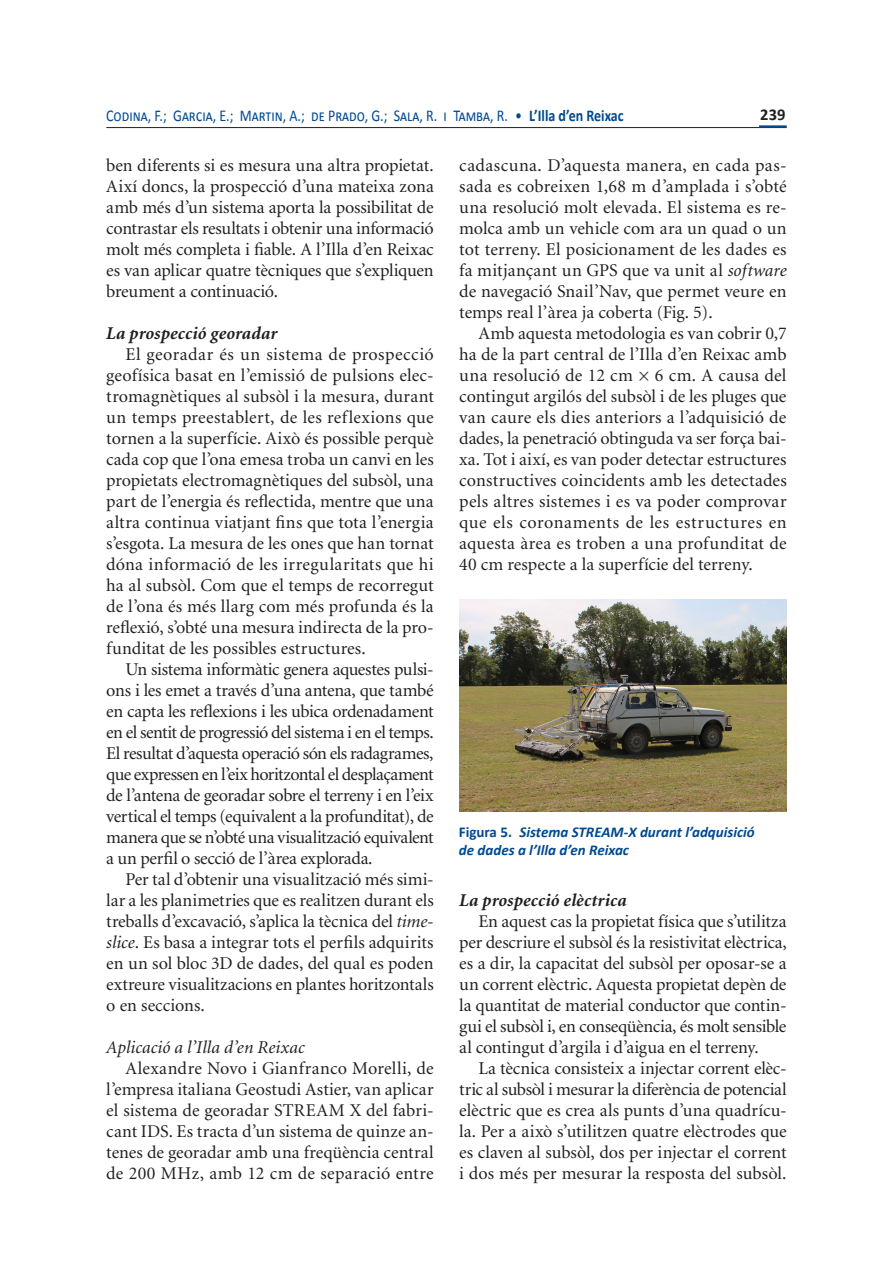
<style>
.page{position:relative;width:893px;height:1263px;background:#fff}
.page>*{position:absolute;margin:0;border:0;box-sizing:border-box;transform-origin:0 0}
.text_sagnat{font:18px/21px "Minion";color:#231f20;text-align:justify}
.text_a_caixa{font:italic 700 18px "Minion";letter-spacing:.005em;color:#231f20}
.text_a_caixa-2{font:italic 18px "Minion";letter-spacing:.01em;color:#231f20}
.t1{font:16.5px "Calibri";color:#014990;scale:.85 1}
.t2{font:700 16.5px "Calibri";color:#231f20}
.peu_foto{font:italic 700 15px/18px "Calibri";color:#014990}
.s1{font-weight:700}
.s2{font-style:italic}
.s3{font-style:normal}
</style>
<div class="page">
<hr style="left:106px;top:127px;width:681px;height:1px;background:#231f20">
<hr style="left:759px;top:125px;width:28px;height:3px;background:#014990">
<img style="left:459px;top:600px;width:328px;height:211px">
<p class="t1" style="left:106px;top:105px;width:610px">Codina, F.; Garcia, E.; Martin, A.; de Prado, G.; Sala, R. i Tamba, R. • <span class="s1">L’Illa d’en Reixac</span></p>
<p class="t2" style="left:760px;top:104px;width:27px">239</p>
<p class="text_sagnat" style="left:106px;top:155px;width:329px">ben diferents si es mesura una altra propietat.<br>Així doncs, la prospecció d’una mateixa zona amb més d’un sistema aporta la possibilitat de contrastar els resultats i obtenir una informació molt més completa i fiable. A l’Illa d’en Reixac es van aplicar quatre tècniques que s’expliquen breument a continuació.</p>
<p class="text_a_caixa" style="left:106px;top:324px;width:172px">La prospecció georadar</p>
<p class="text_sagnat" style="left:106px;top:344px;width:329px;text-indent:19px">El georadar és un sistema de prospecció geofísica basat en l’emissió de pulsions elec&shy;tromagnètiques al subsòl i la mesura, durant un temps preestablert, de les reflexions que tornen a la superfície. Això és possible perquè cada cop que l’ona emesa troba un canvi en les propietats electromagnètiques del subsòl, una part de l’energia és reflectida, mentre que una altra continua viatjant fins que tota l’energia s’esgota. La mesura de les ones que han tornat dóna informació de les irregularitats que hi ha al subsòl. Com que el temps de recorregut de l’ona és més llarg com més profunda és la reflexió, s’obté una mesura indirecta de la pro&shy;funditat de les possibles estructures.</p>
<p class="text_sagnat" style="left:106px;top:659px;width:329px;text-indent:19px">Un sistema informàtic genera aquestes pulsi&shy;ons i les emet a través d’una antena, que també en capta les reflexions i les ubica ordenadament en el sentit de progressió del sistema i en el temps.<br>El resultat d’aquesta operació són els radagrames, que expressen en l’eix horitzontal el desplaçament de l’antena de georadar sobre el terreny i en l’eix vertical el temps (equivalent a la profunditat), de manera que se n’obté una visualització equivalent a un perfil o secció de l’àrea explorada.</p>
<p class="text_sagnat" style="left:106px;top:869px;width:329px;text-indent:19px">Per tal d’obtenir una visualització més simi&shy;lar a les planimetries que es realitzen durant els treballs d’excavació, s’aplica la tècnica del <span class="s2">time&shy;slice</span>. Es basa a integrar tots el perfils adquirits en un sol bloc 3D de dades, del qual es poden extreure visualitzacions en plantes horitzontals o en seccions.</p>
<p class="text_a_caixa-2" style="left:106px;top:1038px;width:200px">Aplicació a l’Illa d’en Reixac</p>
<p class="text_sagnat" style="left:106px;top:1058px;width:329px;text-indent:19px">Alexandre Novo i Gianfranco Morelli, de l’empresa italiana Geostudi Astier, van aplicar el sistema de georadar STREAM X del fabri&shy;cant IDS. Es tracta d’un sistema de quinze an&shy;tenes de georadar amb una freqüència central de 200 MHz, amb 12 cm de separació entre</p>
<p class="text_sagnat" style="left:459px;top:155px;width:329px">cadascuna. D’aquesta manera, en cada pas&shy;sada es cobreixen 1,68 m d’amplada i s’obté una resolució molt elevada. El sistema es re&shy;molca amb un vehicle com ara un quad o un tot terreny. El posicionament de les dades es fa mitjançant un GPS que va unit al <span class="s2">software </span>de navegació Snail’Nav, que permet veure en temps real l’àrea ja coberta (Fig. 5).</p>
<p class="text_sagnat" style="left:459px;top:323px;width:329px;text-indent:19px">Amb aquesta metodologia es van cobrir 0,7 ha de la part central de l’Illa d’en Reixac amb una resolució de 12 cm × 6 cm. A causa del contingut argilós del subsòl i de les pluges que van caure els dies anteriors a l’adquisició de dades, la penetració obtinguda va ser força bai&shy;xa. Tot i així, es van poder detectar estructures constructives coincidents amb les detectades pels altres sistemes i es va poder comprovar que els coronaments de les estructures en aquesta àrea es troben a una profunditat de 40 cm respecte a la superfície del terreny.</p>
<p class="peu_foto" style="left:459px;top:823px;width:297px"><span class="s3">Figura 5.</span> Sistema STREAM-X durant l’adquisició de dades a l’Illa d’en Reixac</p>
<p class="text_a_caixa" style="left:459px;top:891px;width:169px">La prospecció elèctrica</p>
<p class="text_sagnat" style="left:459px;top:911px;width:329px;text-indent:19px">En aquest cas la propietat física que s’utilitza per descriure el subsòl és la resistivitat elèctrica, es a dir, la capacitat del subsòl per oposar-se a un corrent elèctric. Aquesta propietat depèn de la quantitat de material conductor que contin&shy;gui el subsòl i, en conseqüència, és molt sensible al contingut d’argila i d’aigua en el terreny.</p>
<p class="text_sagnat" style="left:459px;top:1058px;width:329px;text-indent:19px">La tècnica consisteix a injectar corrent elèc&shy;tric al subsòl i mesurar la diferència de potencial elèctric que es crea als punts d’una quadrícu&shy;la. Per a això s’utilitzen quatre elèctrodes que es claven al subsòl, dos per injectar el corrent i dos més per mesurar la resposta del subsòl.</p>
</div>
